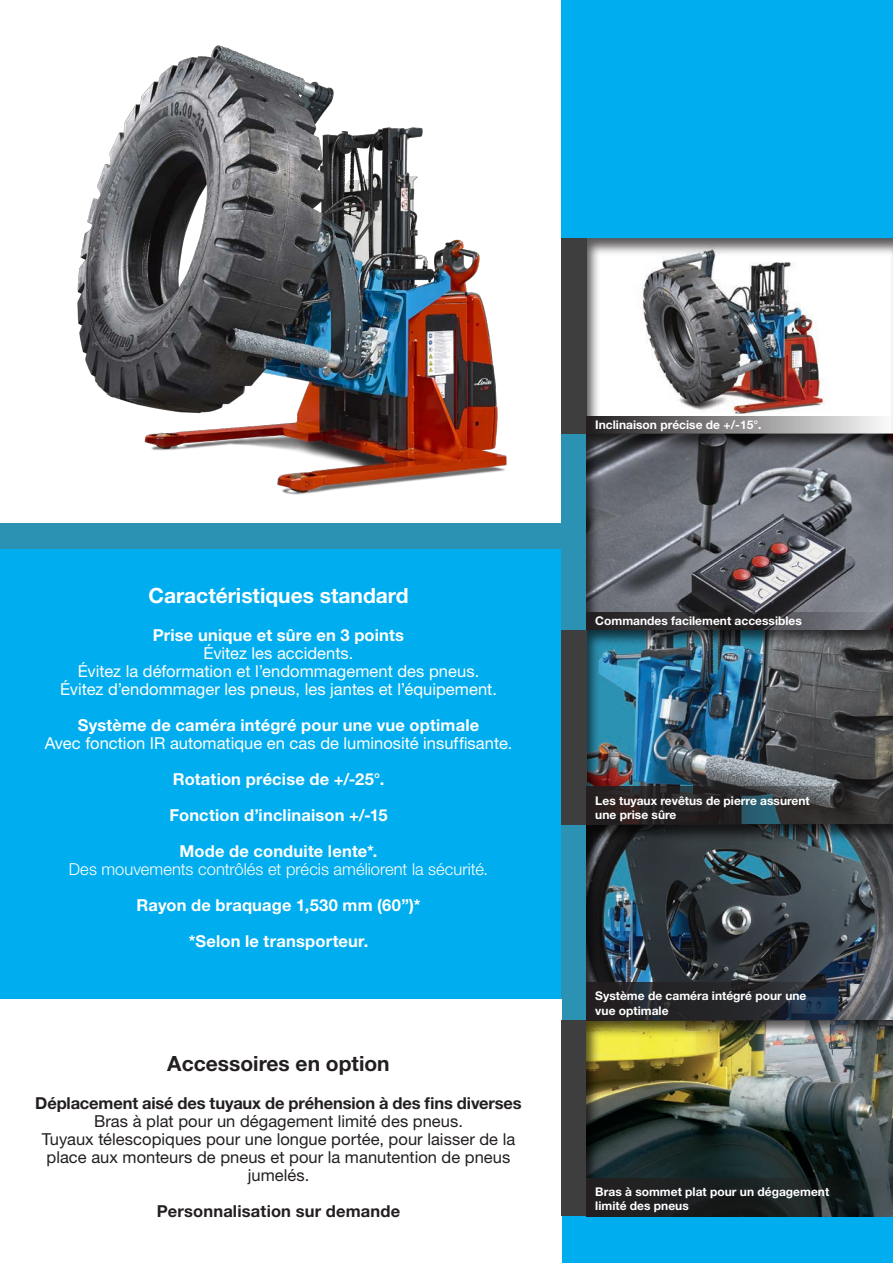
<style>
.page{position:relative;width:893px;height:1263px;background:#fff}
.page>*{position:absolute;margin:0;border:0;box-sizing:border-box;transform-origin:0 0}
.Highlight_Text{font:700 21px "Helvetica Neue";color:#fff}
.Highlight_Text-2{font:700 21px "Helvetica Neue";color:#231f20}
.Highlight_Text-3{font:700 16.5px "Helvetica Neue";letter-spacing:.01em;color:#fff}
.Highlight_Text-4{font:16.5px "Helvetica Neue";color:#fff}
.Highlight_Text-5{font:16.5px/18px "Helvetica Neue";letter-spacing:.005em;color:#231f20;text-align:center}
.Highlight_Text-6{font:700 16.5px "Helvetica Neue";letter-spacing:-.005em;color:#231f20}
.Highlight_Text-7{font:300 16.5px "Helvetica Neue";color:#fff}
.t1{font:700 12px/14.4px "Helvetica Neue";color:#fff}
</style>
<div class="page">
<div style="left:0;top:395px;width:893px;height:868px;background:#00aeef"></div>
<div style="left:587px;top:627px;width:306px;height:199px;background:#231f20;opacity:.75"></div>
<img style="left:0;top:45px;width:561px;height:478px">
<div style="left:561px;top:629px;width:26px;height:196px;background:#3e3e3f"></div>
<div style="left:561px;top:825px;width:26px;height:195px;background:#2c92b4"></div>
<div style="left:561px;top:434px;width:26px;height:195px;background:#2c92b4"></div>
<div style="left:587px;top:825px;width:306px;height:198px;background:#231f20;opacity:.75"></div>
<div style="left:0;top:999px;width:561px;height:264px;background:#fff"></div>
<div style="left:0;top:523px;width:587px;height:26px;background:#2c92b4"></div>
<div style="left:561px;top:0;width:332px;height:366px;background:#00aeef"></div>
<div style="left:587px;top:432px;width:306px;height:198px;background:#231f20;opacity:.75"></div>
<div style="left:561px;top:238px;width:26px;height:196px;background:#3e3e3f"></div>
<div style="left:587px;top:235px;width:306px;height:200px;background:#231f20;opacity:.75"></div>
<div style="left:561px;top:1020px;width:26px;height:196px;background:#3e3e3f"></div>
<div style="left:587px;top:1018px;width:306px;height:199px;background:#231f20;opacity:.75"></div>
<div style="left:587px;top:417px;width:306px;height:17px;background:linear-gradient(to right,#221e1f,#fcfbfc)"></div>
<svg style="left:587px;top:612px;width:306px;height:17px;background:#403e42"></svg>
<svg style="left:587px;top:787px;width:306px;height:38px;background:#2f3032"></svg>
<svg style="left:587px;top:982px;width:306px;height:38px;background:#2e3238"></svg>
<svg style="left:587px;top:1178px;width:306px;height:38px;background:#1e2324"></svg>
<p class="Highlight_Text" style="left:148px;top:579px;width:262px">Caractéristiques standard</p>
<p class="Highlight_Text-3" style="left:153px;top:622px;width:253px">Prise unique et sûre en 3 points</p>
<p class="Highlight_Text-4" style="left:204px;top:641px;width:151px">Évitez les accidents.</p>
<p class="Highlight_Text-4" style="left:78px;top:659px;width:403px">Évitez la déformation et l’endommagement des pneus.</p>
<p class="Highlight_Text-4" style="left:60px;top:677px;width:438px">Évitez d’endommager les pneus, les jantes et l’équipement.</p>
<p class="Highlight_Text-3" style="left:78px;top:712px;width:403px">Système de caméra intégré pour une vue optimale</p>
<p class="Highlight_Text-4" style="left:45px;top:731px;width:469px">Avec fonction IR automatique en cas de luminosité insuffisante.</p>
<p class="Highlight_Text-3" style="left:173px;top:766px;width:213px">Rotation précise de +/-25°.</p>
<p class="Highlight_Text-3" style="left:170px;top:802px;width:219px">Fonction d’inclinaison +/-15</p>
<p class="Highlight_Text-3" style="left:179px;top:838px;width:200px">Mode de conduite lente*.</p>
<p class="Highlight_Text-7" style="left:69px;top:856px;width:421px">Des mouvements contrôlés et précis améliorent la sécurité.</p>
<p class="Highlight_Text-3" style="left:137px;top:892px;width:286px">Rayon de braquage 1,530 mm (60”)*</p>
<p class="Highlight_Text-3" style="left:189px;top:928px;width:181px">*Selon le transporteur.</p>
<p class="Highlight_Text-2" style="left:167px;top:1047px;width:224px">Accessoires en option</p>
<p class="Highlight_Text-6" style="left:35px;top:1090px;width:488px">Déplacement aisé des tuyaux de préhension à des fins diverses</p>
<p class="Highlight_Text-5" style="left:94px;top:1113px;width:370px">Bras à plat pour un dégagement limité des pneus.</p>
<p class="Highlight_Text-5" style="left:42px;top:1131px;width:475px">Tuyaux télescopiques pour une longue portée, pour laisser de la place aux monteurs de pneus et pour la manutention de pneus jumelés.</p>
<p class="Highlight_Text-6" style="left:157px;top:1198px;width:245px">Personnalisation sur demande</p>
<p class="t1" style="left:595px;top:418px;width:168px">Inclinaison précise de +/-15°.</p>
<p class="t1" style="left:595px;top:613px;width:208px">Commandes facilement accessibles</p>
<p class="t1" style="left:595px;top:793px;width:216px">Les tuyaux revêtus de pierre assurent une prise sûre</p>
<p class="t1" style="left:595px;top:989px;width:213px">Système de caméra intégré pour une vue optimale</p>
<p class="t1" style="left:595px;top:1184px;width:235px">Bras à sommet plat pour un dégagement limité des pneus</p>
</div>
